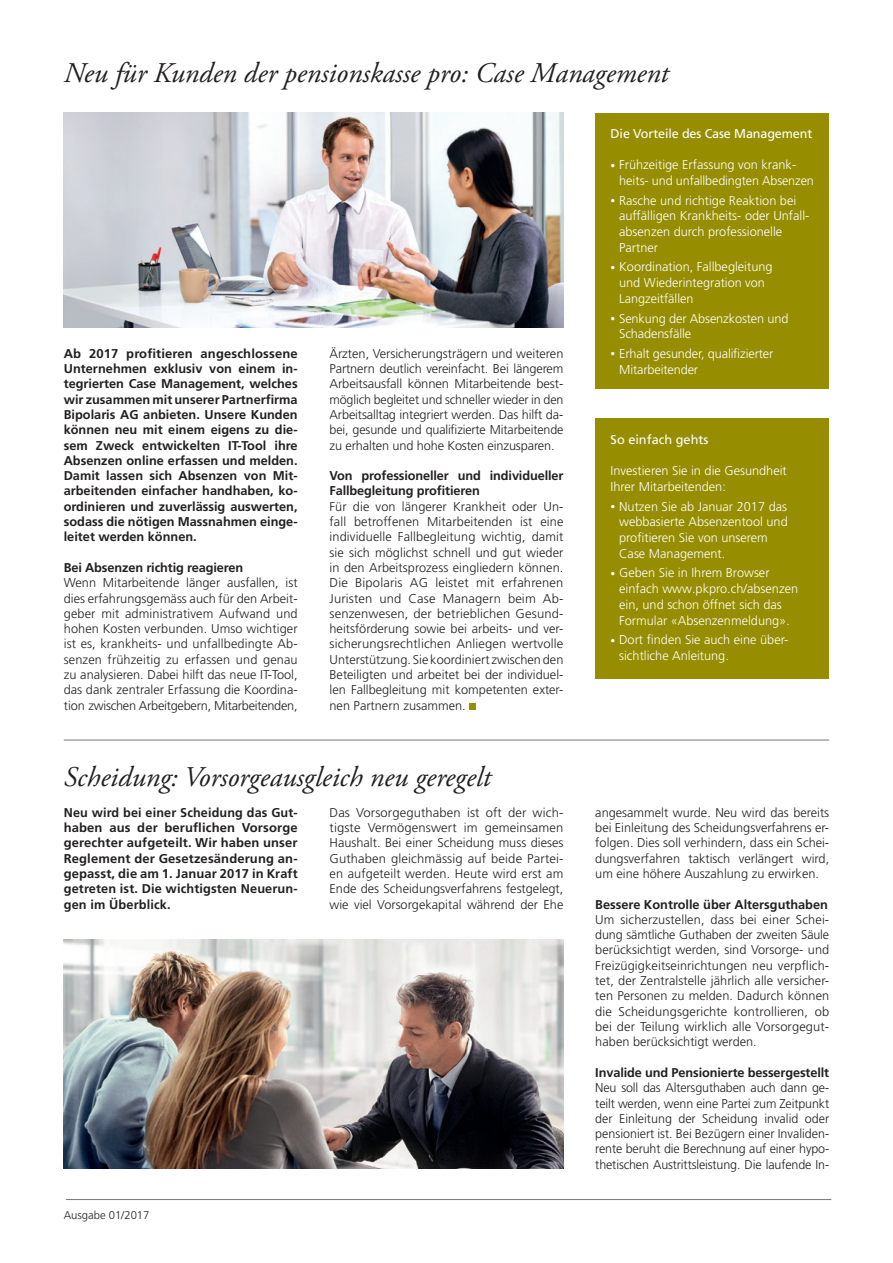
<style>
.page{position:relative;width:893px;height:1263px;background:#fff}
.page>*{position:absolute;margin:0;border:0;box-sizing:border-box;transform-origin:0 0}
.t1{font:italic 28.5px "Adobe Garamond Pro";color:#231f20}
.t2{font:300 12.75px/15.3px "Frutiger LT Pro";color:#231f20;text-align:justify}
.t3{font:700 12.75px/15.3px "Frutiger LT Pro";letter-spacing:-.01em;color:#231f20;text-align:justify}
.t4{font:300 12.75px/15.8px "Frutiger LT Pro";color:#fff}
.t5{font:12.75px "Frutiger LT Pro";letter-spacing:-.01em;color:#fff}
.t6{font:300 11.25px "Frutiger LT Pro";color:#231f20}
.s1{font-size:9.75px}
</style>
<div class="page">
<hr style="left:66px;top:1199px;width:765px;height:1px;background:#807672">
<div style="left:469px;top:703px;width:7px;height:7px;background:#968d00"></div>
<img style="left:64px;top:939px;width:499px;height:230px">
<img style="left:64px;top:113px;width:499px;height:214px">
<div style="left:595px;top:419px;width:234px;height:260px;background:#968d00"></div>
<div style="left:595px;top:113px;width:234px;height:275px;background:#968d00"></div>
<hr style="left:64px;top:740px;width:765px;height:1px;background:#807672">
<h1 class="t1" style="left:64px;top:56px;width:606px">Neu für Kunden der pensionskasse pro: Case Management</h1>
<p class="t3" style="left:64px;top:346px;width:235px">Ab 2017 profitieren angeschlossene Unternehmen exklusiv von einem in&shy;tegrierten Case Management, welches wir zusammen mit unserer Partnerfirma Bipolaris AG anbieten. Unsere Kunden können neu mit einem eigens zu die&shy;sem Zweck entwickelten IT-Tool ihre Absenzen online erfassen und melden.<br>Damit lassen sich Absenzen von Mit&shy;arbeitenden einfacher handhaben, ko&shy;ordinieren und zuverlässig auswerten, sodass die nötigen Massnahmen einge&shy;leitet werden können.</p>
<p class="t3" style="left:64px;top:560px;width:181px">Bei Absenzen richtig reagieren</p>
<p class="t2" style="left:64px;top:575px;width:235px">Wenn Mitarbeitende länger ausfallen, ist dies erfahrungsgemäss auch für den Arbeit&shy;geber mit administrativem Aufwand und hohen Kosten verbunden. Umso wichtiger ist es, krankheits- und unfallbedingte Ab&shy;senzen frühzeitig zu erfassen und genau zu analysieren. Dabei hilft das neue IT-Tool, das dank zentraler Erfassung die Koordina&shy;tion zwischen Arbeitgebern, Mitarbeitenden,</p>
<p class="t2" style="left:330px;top:346px;width:235px">Ärzten, Versicherungsträgern und weiteren Partnern deutlich vereinfacht. Bei längerem Arbeitsausfall können Mitarbeitende best&shy;möglich begleitet und schneller wieder in den Arbeitsalltag integriert werden. Das hilft da&shy;bei, gesunde und qualifizierte Mitarbeitende zu erhalten und hohe Kosten einzusparen.</p>
<p class="t3" style="left:330px;top:468px;width:235px">Von professioneller und individueller<br>Fallbegleitung profitieren</p>
<p class="t2" style="left:330px;top:499px;width:235px">Für die von längerer Krankheit oder Un&shy;fall betroffenen Mitarbeitenden ist eine individuelle Fallbegleitung wichtig, damit sie sich möglichst schnell und gut wieder in den Arbeitsprozess eingliedern können.<br>Die Bipolaris AG leistet mit erfahrenen Juristen und Case Managern beim Ab&shy;senzenwesen, der betrieblichen Gesund&shy;heitsförderung sowie bei arbeits- und ver&shy;sicherungsrechtlichen Anliegen wertvolle Unterstützung. Sie koordiniert zwischen den Beteiligten und arbeitet bei der individuel&shy;len Fallbegleitung mit kompetenten exter&shy;nen Partnern zusammen.</p>
<p class="t5" style="left:611px;top:126px;width:203px">Die Vorteile des Case Management</p>
<p class="t4" style="left:619px;top:157px;width:196px;text-indent:-9px"><span class="s1">•</span> Frühzeitige Erfassung von krank&shy;heits- und unfallbedingten Absenzen</p>
<p class="t4" style="left:619px;top:192px;width:192px;text-indent:-9px"><span class="s1">•</span> Rasche und richtige Reaktion bei auffälligen Krankheits- oder Unfall&shy;absenzen durch professionelle<br>Partner</p>
<p class="t4" style="left:619px;top:259px;width:155px;text-indent:-9px"><span class="s1">•</span> Koordination, Fallbegleitung und Wiederintegration von<br>Langzeitfällen</p>
<p class="t4" style="left:619px;top:310px;width:171px;text-indent:-9px"><span class="s1">•</span> Senkung der Absenzkosten und<br>Schadensfälle</p>
<p class="t4" style="left:619px;top:346px;width:156px;text-indent:-9px"><span class="s1">•</span> Erhalt gesunder, qualifizierter<br>Mitarbeitender</p>
<p class="t5" style="left:611px;top:432px;width:99px">So einfach gehts</p>
<p class="t4" style="left:611px;top:463px;width:178px">Investieren Sie in die Gesundheit<br>Ihrer Mitarbeitenden:</p>
<p class="t4" style="left:619px;top:498px;width:170px;text-indent:-9px"><span class="s1">•</span> Nutzen Sie ab Januar 2017 das webbasierte Absenzentool und profitieren Sie von unserem<br>Case Management.</p>
<p class="t4" style="left:619px;top:565px;width:181px;text-indent:-9px"><span class="s1">•</span> Geben Sie in Ihrem Browser einfach www.pkpro.ch/absenzen ein, und schon öffnet sich das<br>Formular «Absenzenmeldung».</p>
<p class="t4" style="left:619px;top:632px;width:171px;text-indent:-9px"><span class="s1">•</span> Dort finden Sie auch eine über&shy;sichtliche Anleitung.</p>
<h1 class="t1" style="left:64px;top:760px;width:429px">Scheidung: Vorsorgeausgleich neu geregelt</h1>
<p class="t3" style="left:64px;top:805px;width:235px">Neu wird bei einer Scheidung das Gut&shy;haben aus der beruflichen Vorsorge gerechter aufgeteilt. Wir haben unser Reglement der Gesetzesänderung an&shy;gepasst, die am 1. Januar 2017 in Kraft getreten ist. Die wichtigsten Neuerun&shy;gen im Überblick.</p>
<p class="t2" style="left:330px;top:805px;width:235px">Das Vorsorgeguthaben ist oft der wich&shy;tigste Vermögenswert im gemeinsamen Haushalt. Bei einer Scheidung muss dieses Guthaben gleichmässig auf beide Partei&shy;en aufgeteilt werden. Heute wird erst am Ende des Scheidungsverfahrens festgelegt, wie viel Vorsorgekapital während der Ehe</p>
<p class="t2" style="left:595px;top:805px;width:235px">angesammelt wurde. Neu wird das bereits bei Einleitung des Scheidungsverfahrens er&shy;folgen. Dies soll verhindern, dass ein Schei&shy;dungsverfahren taktisch verlängert wird, um eine höhere Auszahlung zu erwirken.</p>
<p class="t3" style="left:595px;top:896px;width:234px">Bessere Kontrolle über Altersguthaben</p>
<p class="t2" style="left:595px;top:912px;width:235px">Um sicherzustellen, dass bei einer Schei&shy;dung sämtliche Guthaben der zweiten Säule berücksichtigt werden, sind Vorsorge- und Freizügigkeitseinrichtungen neu verpflich&shy;tet, der Zentralstelle jährlich alle versicher&shy;ten Personen zu melden. Dadurch können die Scheidungsgerichte kontrollieren, ob bei der Teilung wirklich alle Vorsorgegut&shy;haben berücksichtigt werden.</p>
<p class="t3" style="left:595px;top:1065px;width:235px">Invalide und Pensionierte bessergestellt</p>
<p class="t2" style="left:595px;top:1080px;width:235px">Neu soll das Altersguthaben auch dann ge&shy;teilt werden, wenn eine Partei zum Zeitpunkt der Einleitung der Scheidung invalid oder pensioniert ist. Bei Bezügern einer Invaliden&shy;rente beruht die Berechnung auf einer hypo&shy;thetischen Austrittsleistung. Die laufende In-</p>
<p class="t6" style="left:64px;top:1208px;width:87px">Ausgabe 01/2017</p>
</div>
